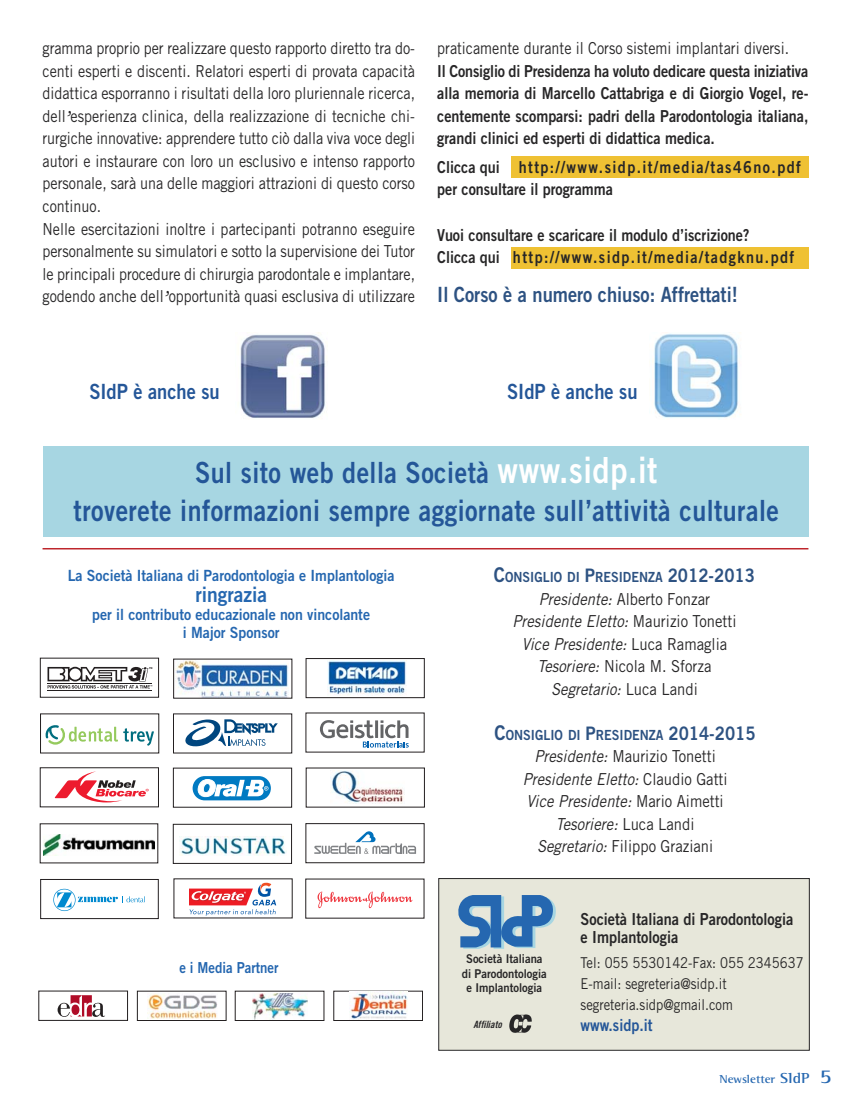
<style>
.page{position:relative;width:851px;height:1106px;background:#fff}
.page>*{position:absolute;margin:0;border:0;box-sizing:border-box;transform-origin:0 0}
.t1{font:29.25px/37.3px "Trade Gothic Bold Two";letter-spacing:.02em;color:#245698;text-align:center;scale:.85 1}
.t2{font:21px "Trade Gothic Bold Two";color:#2d5282;scale:.87 1}
.t3{font:21px "Trade Gothic Bold Two";color:#245698;scale:.87 1}
.t4{font:21px "Trade Gothic Bold Two";color:#2567b0;scale:.92 1}
.t5{font:16.65px/17.7px "Trade Gothic Bold Two";color:#272627;scale:.87 1}
.t6{font:16.5px/22.5px "Trade Gothic";color:#272627;scale:.87 1}
.t7{font:16.5px/22.5px "Trade Gothic Bold Two";color:#272627;scale:.87 1}
.t8{font:italic 16.5px/22.5px "Trade Gothic";color:#272627;text-align:center;scale:.9 1}
.t9{font:16.5px "Trade Gothic Bold Two";color:#245698;scale:.87 1}
.t10{font:15.45px/18px "Trade Gothic Bold Two";color:#2567b0;text-align:center;scale:.92 1}
.t11{font:15.15px "Trade Gothic Bold Two";color:#2567b0;scale:.87 1}
.t12{font:15px/21px "Trade Gothic";color:#272627;scale:.87 1}
.t13{font:13.95px "Trade Gothic Bold Two";color:#2d5282;scale:.9 1}
.t14{font:12.15px/14.5px "Trade Gothic Bold Two";color:#272627;text-align:center;scale:.93 1}
.t15{font:700 11.85px "Rotis Semi Serif";color:#2567b0;scale:1.06 1}
.t16{font:italic 10.05px "Trade Gothic Bold Cond Twenty";color:#272627}
.s1{font-family:"Baskerville";font-weight:700;font-style:italic}
.s2{font-size:36px;color:#fff}
.s3{font-size:20.25px}
.s4{font-size:18.6px}
.s5{font-style:normal}
.s6{font-size:14.85px}
.s7{font-size:20.1px}
</style>
<div class="page">
<div style="left:438px;top:878px;width:371px;height:172px;background:#e7e7da"></div>
<div style="left:438px;top:878px;width:371px;height:172px;border:1px solid #272627"></div>
<img style="left:509px;top:1014px;width:23px;height:19px">
<svg style="left:458px;top:895px;width:98px;height:53px"></svg>
<img style="left:350px;top:991px;width:58px;height:28px">
<img style="left:253px;top:993px;width:54px;height:26px">
<img style="left:148px;top:994px;width:70px;height:24px">
<svg style="left:58px;top:995px;width:47px;height:21px"></svg>
<div style="left:40px;top:879px;width:118px;height:39px;border:1px solid #231f20"></div>
<div style="left:173px;top:824px;width:119px;height:39px;border:1px solid #231f20"></div>
<div style="left:40px;top:767px;width:119px;height:40px;border:1px solid #231f20"></div>
<svg style="left:46px;top:725px;width:108px;height:20px"></svg>
<div style="left:306px;top:658px;width:118px;height:40px;border:1px solid #231f20"></div>
<svg style="left:53px;top:888px;width:92px;height:23px"></svg>
<img style="left:175px;top:661px;width:113px;height:35px">
<img style="left:43px;top:834px;width:111px;height:21px">
<div style="left:192px;top:776px;width:79px;height:24px;background:#007ac2;border-radius:12px"></div>
<svg style="left:198px;top:779px;width:70px;height:18px"></svg>
<div style="left:305px;top:823px;width:119px;height:40px;border:1px solid #231f20"></div>
<img style="left:179px;top:836px;width:107px;height:19px">
<img style="left:330px;top:771px;width:74px;height:33px">
<svg style="left:185px;top:719px;width:93px;height:27px"></svg>
<svg style="left:320px;top:720px;width:88px;height:27px"></svg>
<svg style="left:55px;top:771px;width:94px;height:31px"></svg>
<svg style="left:317px;top:891px;width:95px;height:17px"></svg>
<svg style="left:314px;top:831px;width:102px;height:23px"></svg>
<img style="left:328px;top:661px;width:78px;height:34px">
<svg style="left:47px;top:666px;width:105px;height:22px"></svg>
<hr style="left:47px;top:683px;width:105px;height:1px;background:#231f20">
<hr style="left:47px;top:690px;width:105px;height:1px;background:#231f20">
<svg style="left:189px;top:882px;width:87px;height:33px"></svg>
<div style="left:43px;top:446px;width:765px;height:91px;background:#a7d6e2"></div>
<div style="left:510px;top:157px;width:298px;height:21px;background:#efc133"></div>
<div style="left:510px;top:247px;width:298px;height:21px;background:#efc133"></div>
<hr style="left:43px;top:548px;width:765px;height:1px;background:#be262c">
<img style="left:240px;top:332px;width:85px;height:86px">
<img style="left:654px;top:333px;width:85px;height:85px">
<p class="t6" style="left:43px;top:39px;width:429px">gramma proprio per realizzare questo rapporto diretto tra do&shy;centi esperti e discenti. Relatori esperti di provata capacità didattica esporranno i risultati della loro pluriennale ricerca, dell<span class="s1">’</span>esperienza clinica, della realizzazione di tecniche chi&shy;rurgiche innovative: apprendere tutto ciò dalla viva voce degli autori e instaurare con loro un esclusivo e intenso rapporto personale, sarà una delle maggiori attrazioni di questo corso continuo.<br>Nelle esercitazioni inoltre i partecipanti potranno eseguire personalmente su simulatori e sotto la supervisione dei Tutor le principali procedure di chirurgia parodontale e implantare, godendo anche dell<span class="s1">’</span>opportunità quasi esclusiva di utilizzare</p>
<p class="t6" style="left:437px;top:39px;width:406px">praticamente durante il Corso sistemi implantari diversi.</p>
<p class="t7" style="left:437px;top:61px;width:428px;text-align:justify">Il Consiglio di Presidenza ha voluto dedicare questa iniziativa alla memoria di Marcello Cattabriga e di Giorgio Vogel, re&shy;centemente scomparsi: padri della Parodontologia italiana, grandi clinici ed esperti di didattica medica.</p>
<p class="t7" style="left:437px;top:157px;width:419px">Clicca qui http://www.sidp.it/media/tas46no.pdf per consultare il programma</p>
<p class="t7" style="left:437px;top:225px;width:412px">Vuoi consultare e scaricare il modulo d’iscrizione?<br>Clicca qui http://www.sidp.it/media/tadgknu.pdf</p>
<p class="t2" style="left:437px;top:287px;width:347px">Il Corso è a numero chiuso: Affrettati!</p>
<p class="t3" style="left:89px;top:384px;width:151px">SIdP è anche su</p>
<p class="t3" style="left:507px;top:383px;width:151px">SIdP è anche su</p>
<h1 class="t1" style="left:73px;top:457px;width:831px">Sul sito web della Società <span class="s2">www.sidp.it<br></span>troverete informazioni sempre aggiornate sull’attività culturale</h1>
<p class="t10" style="left:68px;top:568px;width:357px">La Società Italiana di Parodontologia e Implantologia</p>
<p class="t4" style="left:195px;top:587px;width:79px">ringrazia</p>
<p class="t10" style="left:92px;top:607px;width:303px">per il contributo educazionale non vincolante i Major Sponsor</p>
<p class="t11" style="left:179px;top:962px;width:115px">e i Media Partner</p>
<p class="t13" style="left:494px;top:572px;width:291px"><span class="s3">C</span>ONSIGLIO DI <span class="s4">P</span>RESIDENZA <span class="s4">2012-2013</span></p>
<p class="t8" style="left:512px;top:589px;width:250px">Presidente:<span class="s5">Alberto Fonzar<br></span>Presidente Eletto: <span class="s5">M a u r i z i o To n e t t i<br></span>Vice Presidente: <span class="s5">L u c a R a m a g l i a<br></span>Tesoriere:<span class="s5">Nicola M. Sforza<br></span>Segretario: <span class="s5">L u c a L a n d i</span></p>
<p class="t13" style="left:494px;top:729px;width:291px"><span class="s3">C</span>ONSIGLIO DI <span class="s4">P</span>RESIDENZA <span class="s4">2014-2015</span></p>
<p class="t8" style="left:522px;top:746px;width:229px">Presidente:<span class="s5">Maurizio Tonetti<br></span>Presidente Eletto: <span class="s5">C l a u d i o G a t t i<br></span>Vice Presidente: <span class="s5">M a r i o A i m e t t i<br></span>Tesoriere: <span class="s5">L u c a L a n d i<br></span>Segretario:<span class="s5">Filippo Graziani</span></p>
<p class="t14" style="left:462px;top:952px;width:93px">Società Italiana di Parodontologia e Implantologia</p>
<p class="t16" style="left:473px;top:1020px;width:32px">Affiliato</p>
<p class="t5" style="left:580px;top:911px;width:246px">Società Italiana di Parodontologia e Implantologia</p>
<p class="t12" style="left:580px;top:953px;width:258px">Tel: 055 5530142-Fax: 055 2345637<br>E-mail: segreteria@sidp.it segreteria.sidp@gmail.com</p>
<p class="t9" style="left:580px;top:1019px;width:84px">www.sidp.it</p>
<p class="t15" style="left:719px;top:1074px;width:107px">Newsletter <span class="s6">SIdP</span> <span class="s7">5</span></p>
</div>
